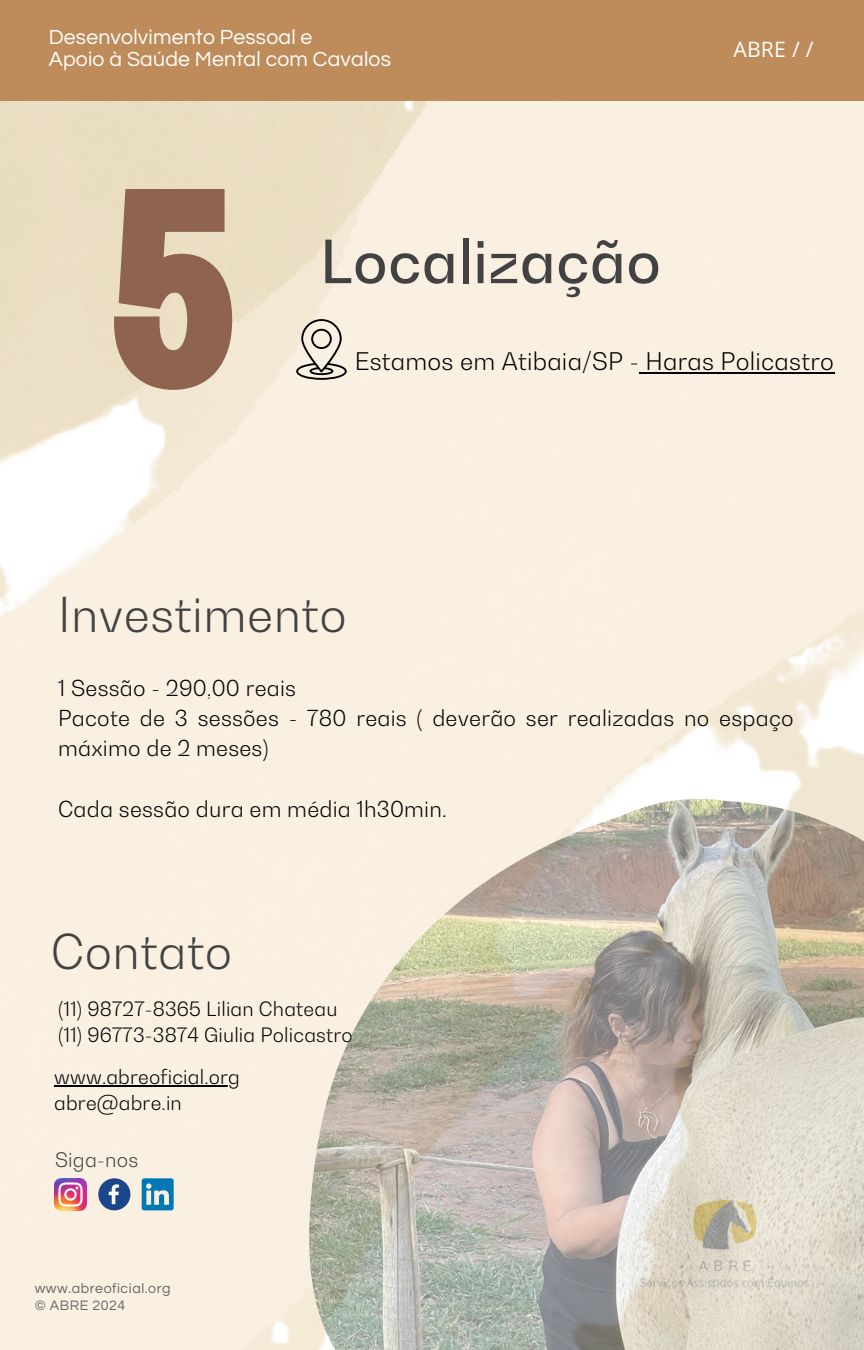
<style>
.page{position:relative;width:864px;height:1350px;background:#fff}
.page>*{position:absolute;margin:0;border:0;box-sizing:border-box;transform-origin:0 0}
.t1{font:500 58.95px "Bw Gradual DEMO";letter-spacing:.01em;color:#424242}
.t2{font:300 47.7px "Bw Gradual DEMO";letter-spacing:.01em;color:#424242}
.t3{font:300 24.07px "Bw Gradual DEMO";letter-spacing:.01em;color:#000}
.t4{font:300 21.82px/30.4px "Bw Gradual DEMO";letter-spacing:.01em;color:#000}
.t5{font:21.15px/22.1px "Questrial";letter-spacing:.01em;color:#fff}
.t6{font:21.15px "Open Sans";color:#fff}
.t7{font:300 20.03px "Bw Gradual DEMO";letter-spacing:.01em;color:#424242}
.t8{font:300 19.57px/26.3px "Bw Gradual DEMO";letter-spacing:.01em;color:#000}
.t9{font:14.17px "Questrial";letter-spacing:.04em;color:#666}
</style>
<div class="page">
<img style="left:0;top:101px;width:864px;height:1249px">
<div style="left:0;top:0;width:864px;height:101px;background:#bd8c5a"></div>
<svg style="left:114px;top:189px;width:118px;height:201px;background:#a88571"></svg>
<svg style="left:98px;top:1178px;width:32px;height:32px"></svg>
<img style="left:54px;top:1178px;width:32px;height:32px">
<svg style="left:142px;top:1178px;width:32px;height:32px"></svg>
<svg style="left:296px;top:319px;width:51px;height:61px;background:#c6bfb2"></svg>
<hr style="left:54px;top:1086px;width:186px;height:1px;background:#000">
<img style="left:309px;top:799px;width:555px;height:551px">
<hr style="left:639px;top:372px;width:195px;height:1px;background:#000">
<p class="t5" style="left:49px;top:27px;width:344px">Desenvolvimento Pessoal e<br>Apoio à Saúde Mental com Cavalos</p>
<p class="t1" style="left:320px;top:226px;width:342px">Localização</p>
<h2 class="t6" style="left:733px;top:34px;width:82px">ABRE / /</h2>
<h5 class="t3" style="left:355px;top:347px;width:481px">Estamos em Atibaia/SP - Haras Policastro</h5>
<h5 class="t2" style="left:58px;top:586px;width:290px">Investimento</h5>
<h4 class="t4" style="left:58px;top:672px;width:737px">1 Sessão - 290,00 reais<br>Pacote de 3 sessões - 780 reais ( deverão ser realizadas no espaço máximo de 2 meses)</h4>
<h1 class="t4" style="left:58px;top:794px;width:390px">Cada sessão dura em média 1h30min.</h1>
<h5 class="t2" style="left:51px;top:923px;width:183px">Contato</h5>
<h2 class="t8" style="left:58px;top:996px;width:296px">(11) 98727-8365 Lilian Chateau (11) 96773-3874 Giulia Policastro</h2>
<h3 class="t8" style="left:54px;top:1064px;width:187px">www.abreoficial.org abre@abre.in</h3>
<h3 class="t7" style="left:55px;top:1147px;width:85px">Siga-nos</h3>
<p class="t9" style="left:35px;top:1281px;width:137px">www.abreoficial.org</p>
<h3 class="t9" style="left:35px;top:1299px;width:92px">© ABRE 2024</h3>
</div>
